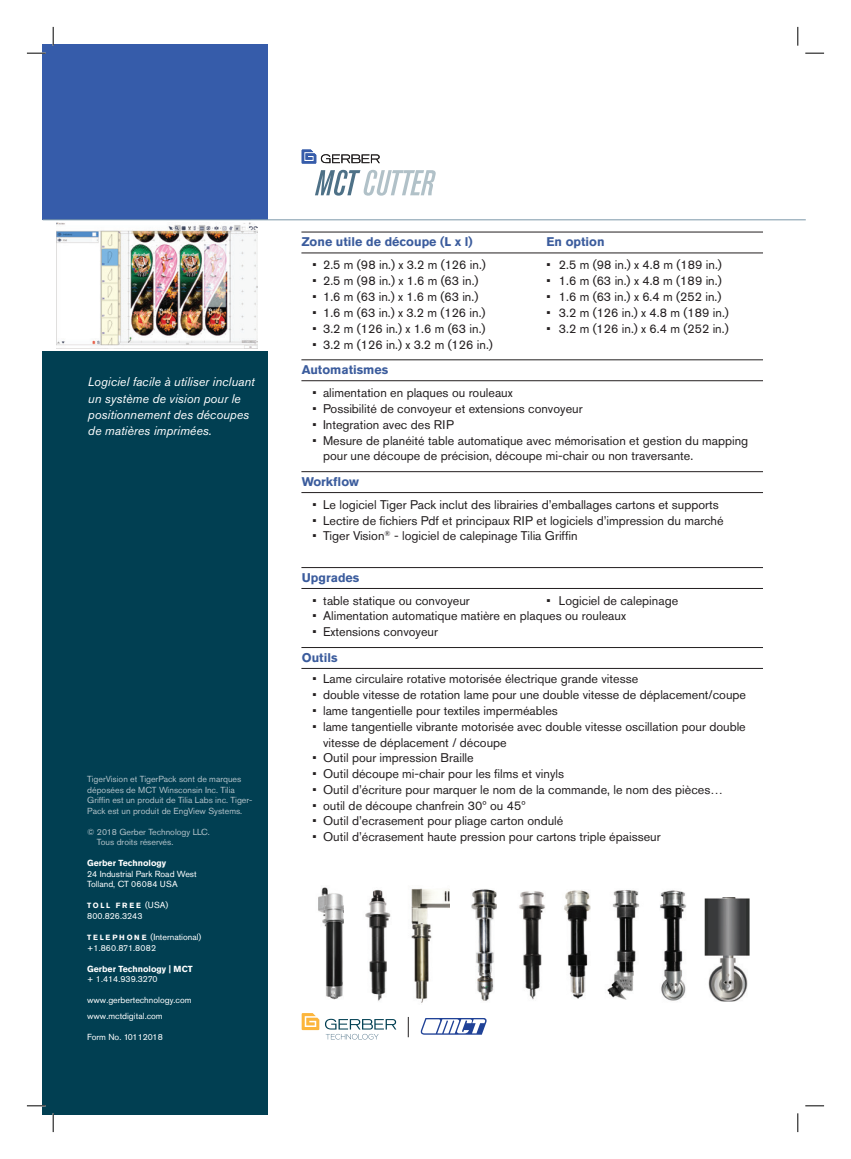
<style>
.page{position:relative;width:851px;height:1159px;background:#fff}
.page>*{position:absolute;margin:0;border:0;box-sizing:border-box;transform-origin:0 0}
.t1{font:12.5px/15.8px "Akzidenz Grotesk Pro";color:#231f20}
.t2{font:italic 12.5px/16.2px "Akzidenz Grotesk Pro";color:#fff}
.t3{font:700 12.5px "Akzidenz Grotesk Pro";color:#3b5c9d}
.t4{font:8.75px/10.5px "Akzidenz Grotesk Pro";color:#b1c1c8}
.t5{font:8.75px/10.5px "Akzidenz Grotesk Pro";color:#fff}
.t6{font:700 8.75px "Akzidenz Grotesk Pro";color:#fff}
.t7{font:700 7.5px "Akzidenz Grotesk Pro";letter-spacing:.22em;color:#fff}
.s1{font-weight:400;font-size:8.75px}
.s2{font-weight:700;font-size:7.5px}
</style>
<div class="page">
<svg style="left:301px;top:1013px;width:18px;height:17px"></svg>
<svg style="left:325px;top:1019px;width:71px;height:20px"></svg>
<svg style="left:408px;top:1017px;width:1px;height:20px"></svg>
<svg style="left:420px;top:1018px;width:66px;height:16px"></svg>
<div style="left:43px;top:219px;width:225px;height:896px;background:#013f52"></div>
<div style="left:43px;top:44px;width:225px;height:175px;background:#365caa"></div>
<div style="left:43px;top:220px;width:225px;height:131px;background:#fff"></div>
<img style="left:56px;top:223px;width:201px;height:125px">
<svg style="left:250px;top:220px;width:18px;height:17px"></svg>
<hr style="left:301px;top:232px;width:461px;height:1px;background:#231f20">
<hr style="left:301px;top:253px;width:461px;height:1px;background:#231f20">
<hr style="left:301px;top:359px;width:461px;height:1px;background:#231f20">
<hr style="left:301px;top:380px;width:461px;height:1px;background:#231f20">
<hr style="left:301px;top:471px;width:461px;height:1px;background:#231f20">
<hr style="left:301px;top:492px;width:461px;height:1px;background:#231f20">
<hr style="left:301px;top:567px;width:461px;height:1px;background:#231f20">
<hr style="left:301px;top:588px;width:461px;height:1px;background:#231f20">
<hr style="left:301px;top:647px;width:461px;height:1px;background:#231f20">
<hr style="left:301px;top:668px;width:461px;height:1px;background:#231f20">
<svg style="left:301px;top:149px;width:79px;height:15px"></svg>
<svg style="left:315px;top:170px;width:120px;height:26px"></svg>
<img style="left:318px;top:887px;width:26px;height:113px">
<img style="left:365px;top:889px;width:26px;height:112px">
<img style="left:411px;top:888px;width:39px;height:115px">
<img style="left:471px;top:889px;width:26px;height:112px">
<img style="left:519px;top:891px;width:26px;height:109px">
<img style="left:564px;top:890px;width:27px;height:109px">
<img style="left:660px;top:890px;width:26px;height:111px">
<img style="left:607px;top:890px;width:33px;height:110px">
<img style="left:704px;top:897px;width:45px;height:104px">
<hr style="left:43px;top:219px;width:762px;height:1px;background:#7e99aa">
<svg style="left:27px;top:52px;width:19px;height:2px"></svg>
<svg style="left:805px;top:52px;width:18px;height:2px"></svg>
<svg style="left:27px;top:1105px;width:19px;height:1px"></svg>
<svg style="left:805px;top:1105px;width:18px;height:1px"></svg>
<svg style="left:52px;top:27px;width:2px;height:19px"></svg>
<svg style="left:52px;top:1113px;width:2px;height:19px"></svg>
<svg style="left:797px;top:27px;width:1px;height:19px"></svg>
<svg style="left:797px;top:1113px;width:1px;height:19px"></svg>
<p class="t2" style="left:88px;top:374px;width:168px">Logiciel facile à utiliser incluant un système de vision pour le positionnement des découpes de matières imprimées.</p>
<p class="t4" style="left:87px;top:773px;width:167px">TigerVision et TigerPack sont de marques déposées de MCT Winsconsin Inc. Tilia Griffin est un produit de Tilia Labs inc. Tiger-Pack est un produit de EngView Systems.</p>
<p class="t4" style="left:97px;top:826px;width:114px;text-indent:-10px">© 2018 Gerber Technology LLC.<br>Tous droits réservés.</p>
<p class="t6" style="left:87px;top:857px;width:80px">Gerber Technology</p>
<p class="t5" style="left:87px;top:868px;width:111px">24 Industrial Park Road West<br>Tolland, CT 06084 USA</p>
<p class="t7" style="left:87px;top:901px;width:83px">TOLL FREE <span class="s1">(USA)</span></p>
<p class="t5" style="left:87px;top:910px;width:57px">800.826.3243</p>
<p class="t5" style="left:87px;top:932px;width:116px"><span class="s2">T E L E P H O N E</span> (International) +1.860.871.8082</p>
<p class="t6" style="left:87px;top:963px;width:107px">Gerber Technology | MCT</p>
<p class="t5" style="left:87px;top:974px;width:72px">+ 1.414.939.3270</p>
<p class="t5" style="left:87px;top:992px;width:106px;line-height:15.8px">www.gerbertechnology.com www.mctdigital.com</p>
<p class="t5" style="left:87px;top:1032px;width:77px">Form No. 10112018</p>
<p class="t3" style="left:302px;top:234px;width:172px">Zone utile de découpe (L x l)</p>
<p class="t3" style="left:546px;top:234px;width:60px">En option</p>
<p class="t1" style="left:312px;top:257px;width:175px">• 2.5 m (98 in.) x 3.2 m (126 in.)</p>
<p class="t1" style="left:546px;top:257px;width:177px">• 2.5 m (98 in.) x 4.8 m (189 in.)</p>
<p class="t1" style="left:312px;top:273px;width:168px">• 2.5 m (98 in.) x 1.6 m (63 in.)</p>
<p class="t1" style="left:546px;top:273px;width:177px">• 1.6 m (63 in.) x 4.8 m (189 in.)</p>
<p class="t1" style="left:312px;top:289px;width:167px">• 1.6 m (63 in.) x 1.6 m (63 in.)</p>
<p class="t1" style="left:546px;top:289px;width:176px">• 1.6 m (63 in.) x 6.4 m (252 in.)</p>
<p class="t1" style="left:312px;top:304px;width:175px">• 1.6 m (63 in.) x 3.2 m (126 in.)</p>
<p class="t1" style="left:546px;top:304px;width:184px">• 3.2 m (126 in.) x 4.8 m (189 in.)</p>
<p class="t1" style="left:312px;top:320px;width:175px">• 3.2 m (126 in.) x 1.6 m (63 in.)</p>
<p class="t1" style="left:546px;top:320px;width:184px">• 3.2 m (126 in.) x 6.4 m (252 in.)</p>
<p class="t1" style="left:312px;top:336px;width:182px">• 3.2 m (126 in.) x 3.2 m (126 in.)</p>
<p class="t3" style="left:302px;top:362px;width:88px">Automatismes</p>
<p class="t1" style="left:312px;top:385px;width:202px">• alimentation en plaques ou rouleaux</p>
<p class="t1" style="left:312px;top:401px;width:272px">• Possibilité de convoyeur et extensions convoyeur</p>
<p class="t1" style="left:312px;top:416px;width:143px">• Integration avec des RIP</p>
<p class="t1" style="left:323px;top:432px;width:427px;text-indent:-11px">• Mesure de planéité table automatique avec mémorisation et gestion du mapping pour une découpe de précision, découpe mi-chair ou non traversante.</p>
<p class="t3" style="left:302px;top:473px;width:59px">Workflow</p>
<p class="t1" style="left:312px;top:497px;width:408px">• Le logiciel Tiger Pack inclut des librairies d’emballages cartons et supports</p>
<p class="t1" style="left:312px;top:512px;width:412px">• Lectire de fichiers Pdf et principaux RIP et logiciels d’impression du marché</p>
<p class="t1" style="left:312px;top:528px;width:266px">• Tiger Vision<sup>®</sup> - logiciel de calepinage Tilia Griffin</p>
<p class="t3" style="left:302px;top:569px;width:59px">Upgrades</p>
<p class="t1" style="left:312px;top:592px;width:159px">• table statique ou convoyeur</p>
<p class="t1" style="left:546px;top:592px;width:133px">• Logiciel de calepinage</p>
<p class="t1" style="left:312px;top:608px;width:315px">• Alimentation automatique matière en plaques ou rouleaux</p>
<p class="t1" style="left:312px;top:624px;width:127px">• Extensions convoyeur</p>
<p class="t3" style="left:302px;top:650px;width:37px">Outils</p>
<p class="t1" style="left:312px;top:671px;width:327px">• Lame circulaire rotative motorisée électrique grande vitesse</p>
<p class="t1" style="left:312px;top:687px;width:435px">• double vitesse de rotation lame pour une double vitesse de déplacement/coupe</p>
<p class="t1" style="left:312px;top:702px;width:247px">• lame tangentielle pour textiles imperméables</p>
<p class="t1" style="left:323px;top:718px;width:424px;text-indent:-11px">• lame tangentielle vibrante motorisée avec double vitesse oscillation pour double vitesse de déplacement / découpe</p>
<p class="t1" style="left:312px;top:750px;width:163px">• Outil pour impression Braille</p>
<p class="t1" style="left:312px;top:765px;width:253px">• Outil découpe mi-chair pour les films et vinyls</p>
<p class="t1" style="left:312px;top:781px;width:412px">• Outil d’écriture pour marquer le nom de la commande, le nom des pièces…</p>
<p class="t1" style="left:312px;top:797px;width:214px">• outil de découpe chanfrein 30º ou 45º</p>
<p class="t1" style="left:312px;top:813px;width:252px">• Outil d’ecrasement pour pliage carton ondulé</p>
<p class="t1" style="left:312px;top:828px;width:349px">• Outil d’écrasement haute pression pour cartons triple épaisseur</p>
</div>
